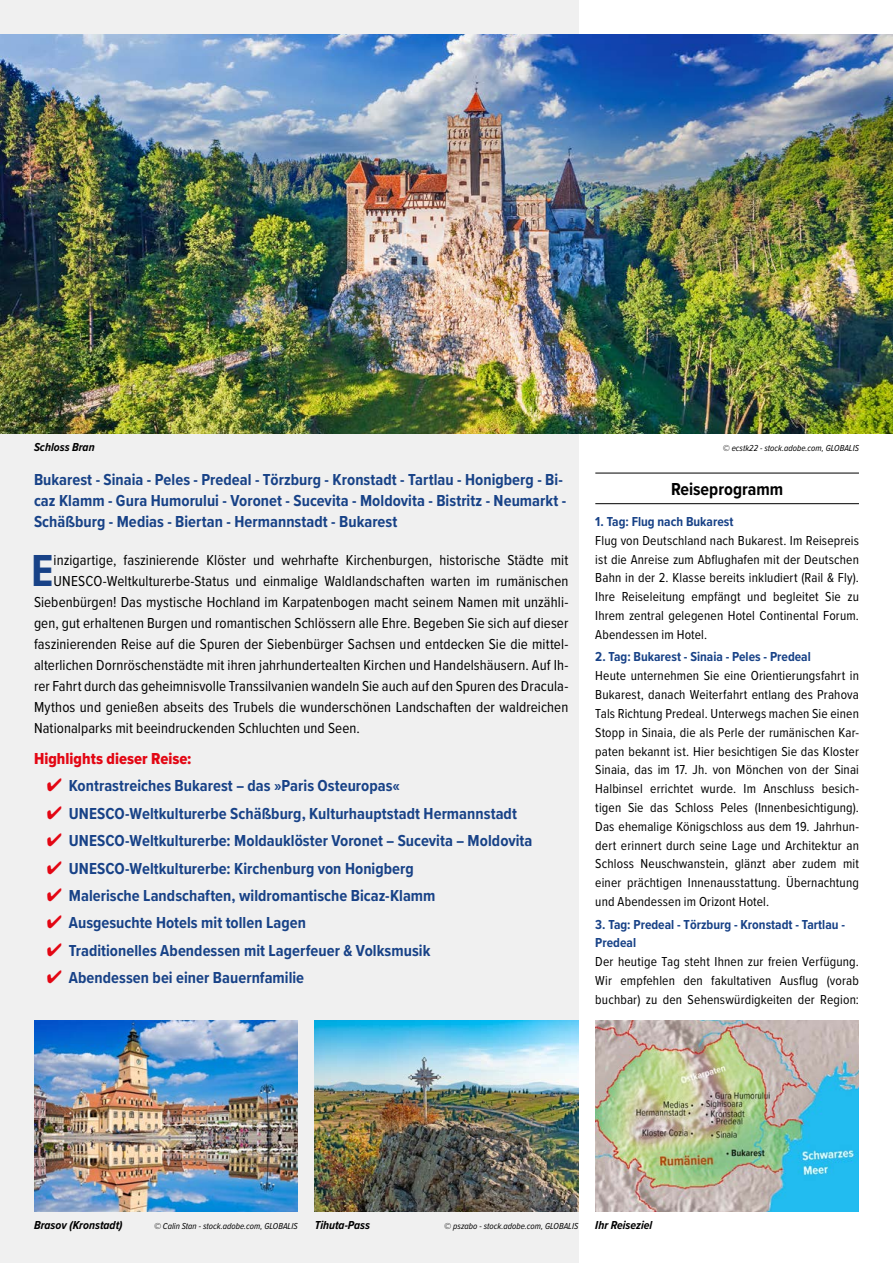
<style>
.page{position:relative;width:893px;height:1263px;background:#fff}
.page>*{position:absolute;margin:0;border:0;box-sizing:border-box;transform-origin:0 0}
.t1{font:700 46.5px "Proxima Nova Cond";color:#184287}
.t2{font:700 18px "Proxima Nova Cond";color:#000}
.t3{font:700 16.5px/21px "Proxima Nova Cond";letter-spacing:.005em;color:#184287}
.t4{font:16.5px "Proxima Nova Cond Extrabld";color:#e30613}
.t5{font:15px "Proxima Nova Cond";letter-spacing:.005em;color:#000}
.t6{font:13.5px/18.8px "Proxima Nova Cond";letter-spacing:.01em;color:#000;text-align:justify}
.t7{font:700 13.5px/18.3px "Proxima Nova Cond";color:#184287}
.t8{font:italic 700 12px "Proxima Nova Cond";color:#000}
.t9{font:italic 9px "Proxima Nova Cond";color:#000}
.s1{color:#e30613}
</style>
<div class="page">
<div style="left:0;top:0;width:579px;height:1263px;background:#f0f0f0"></div>
<hr style="left:595px;top:473px;width:264px;height:1px;background:#000">
<hr style="left:595px;top:503px;width:264px;height:1px;background:#000">
<img style="left:0;top:34px;width:893px;height:400px">
<img style="left:595px;top:1020px;width:264px;height:192px">
<img style="left:34px;top:1020px;width:264px;height:192px">
<img style="left:315px;top:1020px;width:263px;height:192px">
<p class="t8" style="left:34px;top:438px;width:62px">Schloss Bran</p>
<p class="t9" style="left:723px;top:441px;width:138px">© ecstk22 - stock.adobe.com, GLOBALIS</p>
<h2 class="t2" style="left:671px;top:475px;width:114px">Reiseprogramm</h2>
<p class="t7" style="left:595px;top:512px;width:140px">1. Tag: Flug nach Bukarest</p>
<p class="t6" style="left:595px;top:530px;width:265px">Flug von Deutschland nach Bukarest. Im Reisepreis ist die Anreise zum Abflughafen mit der Deutschen Bahn in der 2. Klasse bereits inkludiert (Rail &amp; Fly).<br>Ihre Reiseleitung empfängt und begleitet Sie zu Ihrem zentral gelegenen Hotel Continental Forum.<br>Abendessen im Hotel.</p>
<p class="t7" style="left:595px;top:647px;width:217px">2. Tag: Bukarest - Sinaia - Peles - Predeal</p>
<p class="t6" style="left:595px;top:666px;width:265px">Heute unternehmen Sie eine Orientierungsfahrt in Bukarest, danach Weiterfahrt entlang des Prahova Tals Richtung Predeal. Unterwegs machen Sie einen Stopp in Sinaia, die als Perle der rumänischen Kar&shy;paten bekannt ist. Hier besichtigen Sie das Kloster Sinaia, das im 17. Jh. von Mönchen von der Sinai Halbinsel errichtet wurde. Im Anschluss besich&shy;tigen Sie das Schloss Peles (Innenbesichtigung).<br>Das ehemalige Königschloss aus dem 19. Jahrhun&shy;dert erinnert durch seine Lage und Architektur an Schloss Neuschwanstein, glänzt aber zudem mit einer prächtigen Innenausstattung. Übernachtung und Abendessen im Orizont Hotel.</p>
<p class="t7" style="left:595px;top:915px;width:251px">3. Tag: Predeal - Törzburg - Kronstadt - Tartlau -<br>Predeal</p>
<p class="t6" style="left:595px;top:951px;width:265px">Der heutige Tag steht Ihnen zur freien Verfügung.<br>Wir empfehlen den fakultativen Ausflug (vorab buchbar) zu den Sehenswürdigkeiten der Region:</p>
<p class="t3" style="left:34px;top:469px;width:534px">Bukarest - Sinaia - Peles - Predeal - Törzburg - Kronstadt - Tartlau - Honigberg - Bi&shy;caz Klamm - Gura Humorului - Voronet - Sucevita - Moldovita - Bistritz - Neumarkt -<br>Schäßburg - Medias - Biertan - Hermannstadt - Bukarest</p>
<h1 class="t1" style="left:31px;top:536px;width:24px">E</h1>
<p class="t5" style="left:54px;top:549px;width:516px">inzigartige, faszinierende Klöster und wehrhafte Kirchenburgen, historische Städte mit</p>
<p class="t5" style="left:54px;top:570px;width:516px">UNESCO-Weltkulturerbe-Status und einmalige Waldlandschaften warten im rumänischen</p>
<p class="t5" style="left:34px;top:591px;width:536px">Siebenbürgen! Das mystische Hochland im Karpatenbogen macht seinem Namen mit unzähli-</p>
<p class="t5" style="left:34px;top:612px;width:536px">gen, gut erhaltenen Burgen und romantischen Schlössern alle Ehre. Begeben Sie sich auf dieser</p>
<p class="t5" style="left:34px;top:633px;width:536px">faszinierenden Reise auf die Spuren der Siebenbürger Sachsen und entdecken Sie die mittel-</p>
<p class="t5" style="left:34px;top:654px;width:536px">alterlichen Dornröschenstädte mit ihren jahrhundertealten Kirchen und Handelshäusern. Auf Ih-</p>
<p class="t5" style="left:34px;top:675px;width:536px">rer Fahrt durch das geheimnisvolle Transsilvanien wandeln Sie auch auf den Spuren des Dracula-</p>
<p class="t5" style="left:34px;top:696px;width:536px">Mythos und genießen abseits des Trubels die wunderschönen Landschaften der waldreichen</p>
<p class="t5" style="left:34px;top:717px;width:328px">Nationalparks mit beeindruckenden Schluchten und Seen.</p>
<p class="t4" style="left:34px;top:749px;width:159px">Highlights dieser Reise:</p>
<p class="t3" style="left:47px;top:775px;width:355px"><span class="s1">✔</span> Kontrastreiches Bukarest – das »Paris Osteuropas«</p>
<p class="t3" style="left:47px;top:802px;width:472px"><span class="s1">✔</span> UNESCO-Weltkulturerbe Schäßburg, Kulturhauptstadt Hermannstadt</p>
<p class="t3" style="left:47px;top:830px;width:487px"><span class="s1">✔</span> UNESCO-Weltkulturerbe: Moldauklöster Voronet – Sucevita – Moldovita</p>
<p class="t3" style="left:47px;top:857px;width:369px"><span class="s1">✔</span> UNESCO-Weltkulturerbe: Kirchenburg von Honigberg</p>
<p class="t3" style="left:47px;top:885px;width:390px"><span class="s1">✔</span> Malerische Landschaften, wildromantische Bicaz-Klamm</p>
<p class="t3" style="left:47px;top:912px;width:261px"><span class="s1">✔</span> Ausgesuchte Hotels mit tollen Lagen</p>
<p class="t3" style="left:47px;top:939px;width:385px"><span class="s1">✔</span> Traditionelles Abendessen mit Lagerfeuer &amp; Volksmusik</p>
<p class="t3" style="left:47px;top:967px;width:259px"><span class="s1">✔</span> Abendessen bei einer Bauernfamilie</p>
<p class="t8" style="left:34px;top:1216px;width:90px">Brasov (Kronstadt)</p>
<p class="t9" style="left:154px;top:1219px;width:145px">© Calin Stan - stock.adobe.com, GLOBALIS</p>
<p class="t8" style="left:315px;top:1216px;width:57px">Tihuta-Pass</p>
<p class="t9" style="left:444px;top:1219px;width:135px">© pszabo - stock.adobe.com, GLOBALIS</p>
<p class="t8" style="left:595px;top:1216px;width:59px">Ihr Reiseziel</p>
</div>
